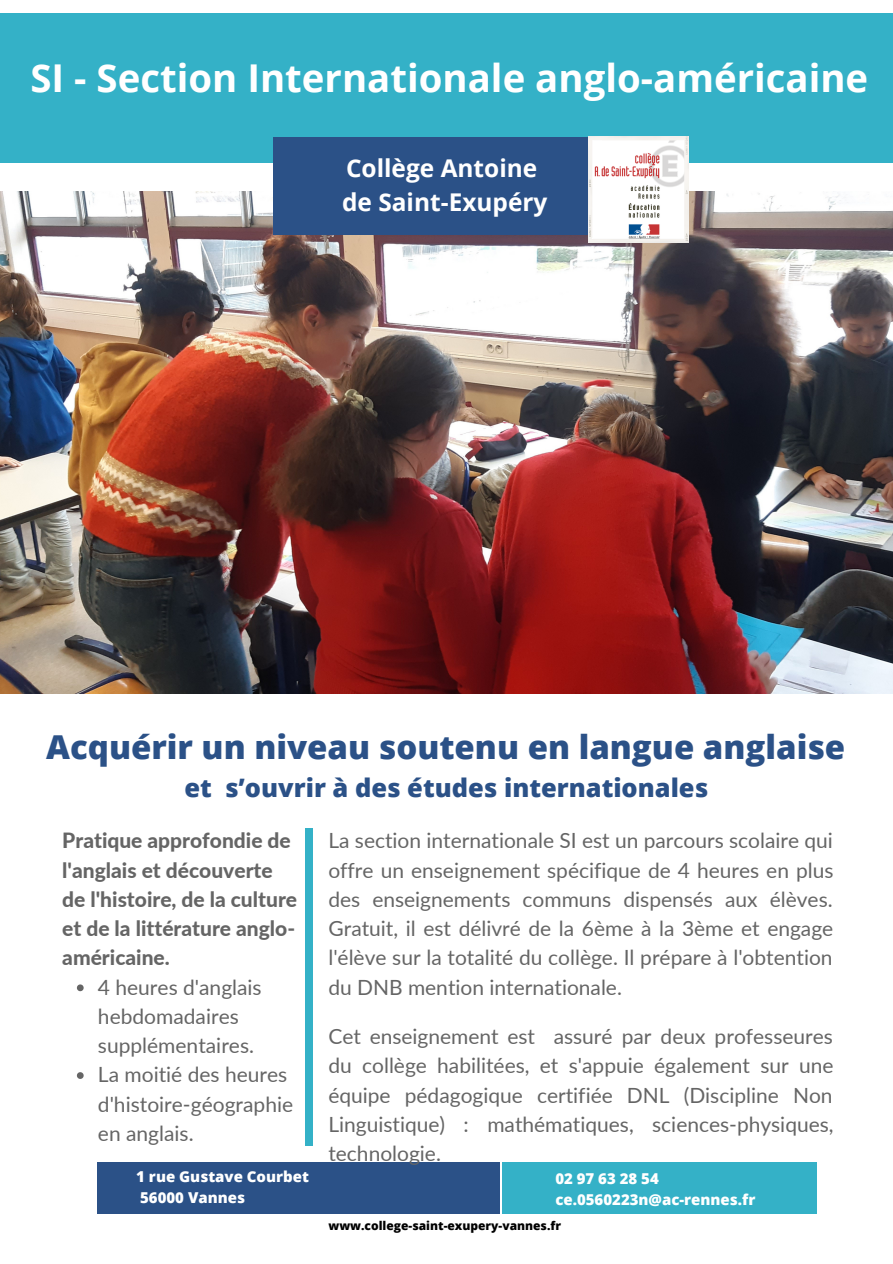
<style>
.page{position:relative;width:893px;height:1264px;background:#fff}
.page>*{position:absolute;margin:0;border:0;box-sizing:border-box;transform-origin:0 0}
.t1{font:700 38.4px "Open Sans";color:#fff}
.t2{font:800 33px "Open Sans";color:#2b5187}
.t3{font:800 25.5px "Open Sans";color:#2b5187}
.t4{font:700 24.45px/33.8px "Open Sans";color:#fff}
.t5{font:21px/29.2px "Lato";color:#656565;text-align:justify}
.t6{font:800 21px/29.2px "Lato";color:#656565}
.t7{font:800 15px/20.2px "Open Sans";color:#fff}
.t8{font:800 12px "Open Sans";color:#000}
</style>
<div class="page">
<img style="left:0;top:191px;width:892px;height:502px">
<div style="left:0;top:13px;width:892px;height:150px;background:#34b1c7"></div>
<div style="left:97px;top:1162px;width:403px;height:51px;background:#2b5187"></div>
<div style="left:501px;top:1162px;width:315px;height:51px;background:#34b1c7"></div>
<div style="left:273px;top:137px;width:401px;height:98px;background:#2b5187"></div>
<div style="left:305px;top:828px;width:7px;height:317px;background:#34b1c7"></div>
<img style="left:588px;top:137px;width:100px;height:105px">
<svg style="left:77px;top:984px;width:7px;height:7px"></svg>
<svg style="left:77px;top:1072px;width:7px;height:6px"></svg>
<h1 class="t1" style="left:30px;top:51px;width:839px">SI - Section Internationale anglo-américaine</h1>
<p class="t4" style="left:342px;top:151px;width:207px">Collège Antoine de Saint-Exupéry</p>
<h2 class="t2" style="left:46px;top:723px;width:800px">Acquérir un niveau soutenu en langue anglaise</h2>
<p class="t3" style="left:184px;top:769px;width:525px">et s’ouvrir à des études internationales</p>
<p class="t6" style="left:62px;top:825px;width:236px">Pratique approfondie de l'anglais et découverte de l'histoire, de la culture et de la littérature anglo&shy;américaine.</p>
<p class="t5" style="left:98px;top:971px;width:197px;text-align:left">4 heures d'anglais hebdomadaires supplémentaires.<br>La moitié des heures d'histoire-géographie en anglais.</p>
<p class="t5" style="left:328px;top:825px;width:506px">La section internationale SI est un parcours scolaire qui offre un enseignement spécifique de 4 heures en plus des enseignements communs dispensés aux élèves.<br>Gratuit, il est délivré de la 6ème à la 3ème et engage l'élève sur la totalité du collège. Il prépare à l'obtention du DNB mention internationale.</p>
<p class="t5" style="left:328px;top:1021px;width:506px">Cet enseignement est assuré par deux professeures du collège habilitées, et s'appuie également sur une équipe pédagogique certifiée DNL (Discipline Non Linguistique) : mathématiques, sciences-physiques, technologie.</p>
<p class="t7" style="left:136px;top:1166px;width:174px">1 rue Gustave Courbet<br>56000 Vannes</p>
<p class="t7" style="left:555px;top:1168px;width:201px">02 97 63 28 54 ce.0560223n@ac-rennes.fr</p>
<p class="t8" style="left:328px;top:1217px;width:234px">www.college-saint-exupery-vannes.fr</p>
</div>
